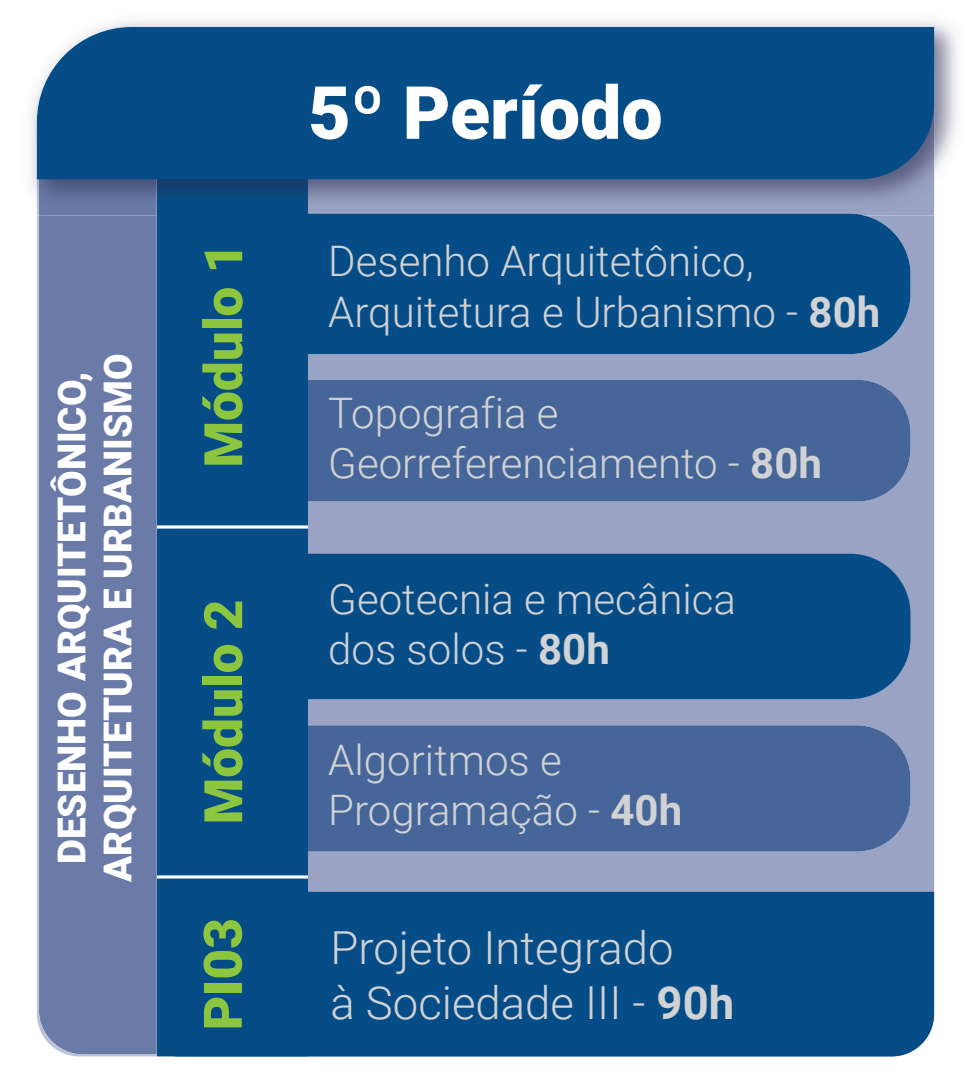
<style>
.page{position:relative;width:971px;height:1085px;background:#fff}
.page>*{position:absolute;margin:0;border:0;box-sizing:border-box;transform-origin:0 0}
.t1{font:900 73.5px "Roboto";color:#fff}
.t2{font:900 53.2px "Roboto";color:#8bc63e}
.t3{font:300 45.5px/54.6px "Roboto";color:#d1d2d4}
.t4{font:300 42px/50.4px "Roboto";color:#d1d2d4}
.t5{font:900 38.5px/46.2px "Roboto";color:#fff;text-align:center}
.s1{font-weight:700}
</style>
<div class="page">
<div style="left:308px;top:215px;width:626px;height:676px;background:#9aa3c4"></div>
<div style="left:37px;top:215px;width:120px;height:841px;background:#6b7ba7"></div>
<div style="left:157px;top:215px;width:151px;height:841px;background:#064d87"></div>
<div style="left:191px;top:214px;width:719px;height:140px;background:#064d87;border-radius:61px"></div>
<img style="left:30px;top:20px;width:928px;height:195px">
<img style="left:308px;top:179px;width:626px;height:36px">
<img style="left:161px;top:179px;width:147px;height:36px">
<img style="left:35px;top:138px;width:2px;height:77px">
<img style="left:37px;top:179px;width:124px;height:36px">
<img style="left:238px;top:214px;width:626px;height:1px">
<div style="left:37px;top:27px;width:897px;height:152px;background:#064d87"></div>
<div style="left:191px;top:553px;width:719px;height:146px;background:#064d87;border-radius:60px"></div>
<div style="left:308px;top:379px;width:602px;height:122px;background:#466699"></div>
<div style="left:191px;top:379px;width:117px;height:122px;background:#064d87"></div>
<div style="left:308px;top:725px;width:602px;height:126px;background:#466699"></div>
<div style="left:191px;top:725px;width:117px;height:126px;background:#064d87"></div>
<div style="left:175px;top:891px;width:759px;height:165px;background:#064d87"></div>
<hr style="left:157px;top:875px;width:151px;height:3px;background:#fff">
<hr style="left:157px;top:525px;width:151px;height:3px;background:#fff">
<p class="t5" style="left:47px;top:881px;width:529px;rotate:-90deg">DESENHO ARQUITETÔNICO,<br>ARQUITETURA E URBANISMO</p>
<p class="t2" style="left:186px;top:467px;width:226px;rotate:-90deg">Módulo 1</p>
<p class="t2" style="left:186px;top:824px;width:226px;rotate:-90deg">Módulo 2</p>
<h1 class="t1" style="left:308px;top:61px;width:356px">5º Período</h1>
<p class="t4" style="left:328px;top:234px;width:553px">Desenho Arquitetônico,<br>Arquitetura e Urbanismo - <span class="s1">80h</span></p>
<p class="t4" style="left:328px;top:386px;width:495px">Topografia e<br>Georreferenciamento - <span class="s1">80h</span></p>
<p class="t4" style="left:328px;top:571px;width:409px">Geotecnia e mecânica dos solos - <span class="s1">80h</span></p>
<p class="t4" style="left:328px;top:733px;width:355px">Algoritmos e<br>Programação - <span class="s1">40h</span></p>
<p class="t2" style="left:185px;top:1029px;width:114px;rotate:-90deg">PI03</p>
<p class="t3" style="left:330px;top:918px;width:405px">Projeto Integrado<br>à Sociedade III - <span class="s1">90h</span></p>
</div>
